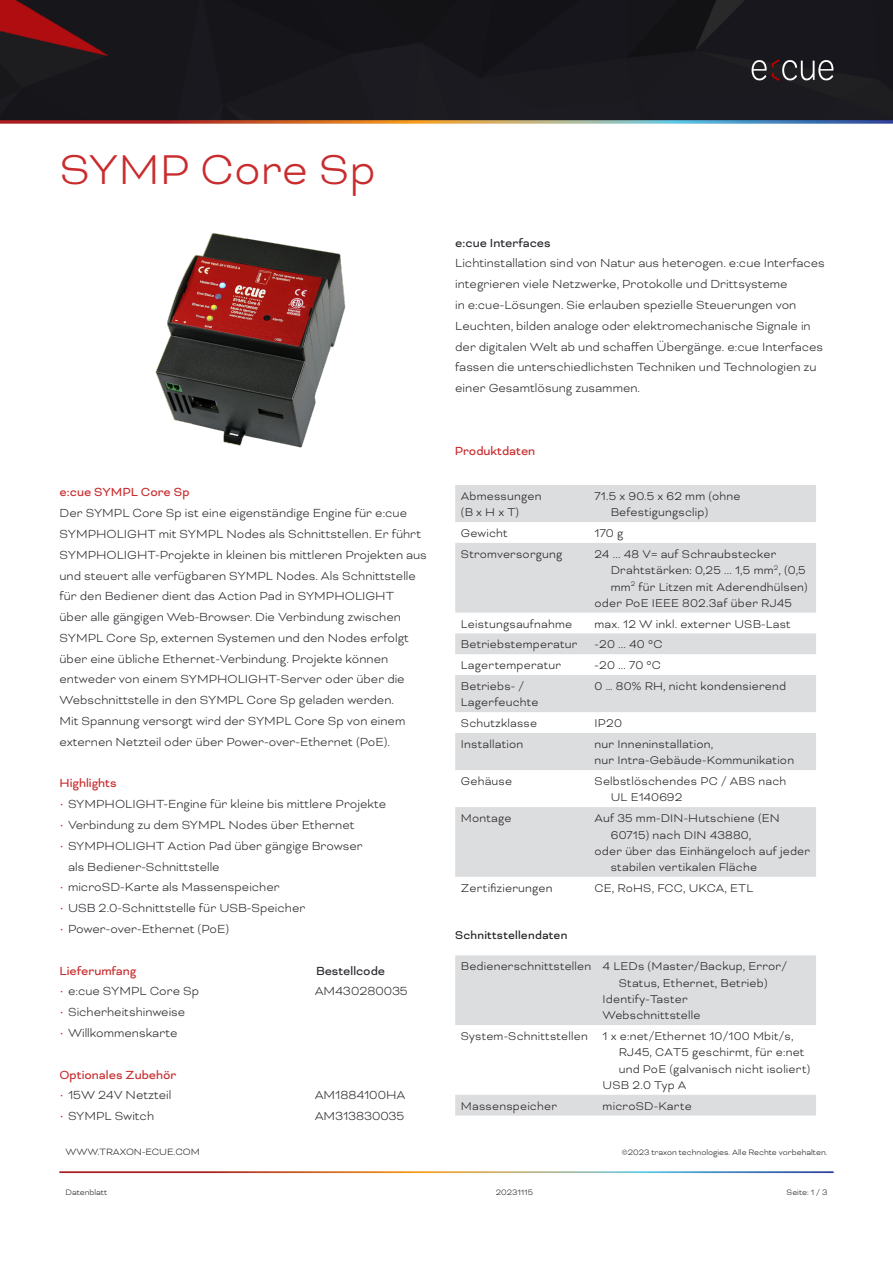
<style>
.page{position:relative;width:893px;height:1263px;background:#fff}
.page>*{position:absolute;margin:0;border:0;box-sizing:border-box;transform-origin:0 0}
.t1{font:300 48px "Bicyclette";color:#c92c2e}
.Text__Introductions_Black_Spec_DE{font:300 13.5px/20.9px "Bicyclette";color:#2a2a2f}
.Header_Spec_red_DE{font:13.5px "Bicyclette";color:#c92c2e}
.Header_Spec_red_DE-2{font:13.5px "Bicyclette";color:#2a2a2f}
.t2{font:300 12.9px/16.4px "Bicyclette";letter-spacing:.015em;color:#231f20}
.t3{font:12.9px "Bicyclette";letter-spacing:.015em;color:#231f20}
.t4{font:300 10.5px "Bicyclette";color:#231f20}
.t5{font:300 9px "Bicyclette";color:#231f20}
.s1{color:#c92c2e}
</style>
<div class="page">
<div style="left:0;top:0;width:893px;height:120px;background:#18161c"></div>
<svg style="left:752px;top:60px;width:81px;height:20px;background:#555053"></svg>
<svg style="left:455px;top:485px;width:361px;height:392px;fill:#dcdddf"></svg>
<svg style="left:455px;top:955px;width:361px;height:160px;fill:#dcdddf"></svg>
<img style="left:155px;top:233px;width:191px;height:215px">
<h1 class="t1" style="left:60px;top:142px;width:318px">SYMP Core Sp</h1>
<p class="Header_Spec_red_DE" style="left:60px;top:484px;width:132px">e:cue SYMPL Core Sp</p>
<p class="Text__Introductions_Black_Spec_DE" style="left:60px;top:502px;width:369px">Der SYMPL Core Sp ist eine eigenständige Engine für e:cue SYMPHOLIGHT mit SYMPL Nodes als Schnittstellen. Er führt SYMPHOLIGHT-Projekte in kleinen bis mittleren Projekten aus und steuert alle verfügbaren SYMPL Nodes. Als Schnittstelle für den Bediener dient das Action Pad in SYMPHOLIGHT<br>über alle gängigen Web-Browser. Die Verbindung zwischen SYMPL Core Sp, externen Systemen und den Nodes erfolgt über eine übliche Ethernet-Verbindung. Projekte können entweder von einem SYMPHOLIGHT-Server oder über die Webschnittstelle in den SYMPL Core Sp geladen werden.<br>Mit Spannung versorgt wird der SYMPL Core Sp von einem externen Netzteil oder über Power-over-Ethernet (PoE).</p>
<p class="Header_Spec_red_DE" style="left:60px;top:776px;width:59px">Highlights</p>
<p class="Text__Introductions_Black_Spec_DE" style="left:60px;top:794px;width:328px"><span class="s1">•</span> SYMPHOLIGHT-Engine für kleine bis mittlere Projekte</p>
<p class="Text__Introductions_Black_Spec_DE" style="left:60px;top:814px;width:297px"><span class="s1">•</span> Verbindung zu dem SYMPL Nodes über Ethernet</p>
<p class="Text__Introductions_Black_Spec_DE" style="left:68px;top:835px;width:296px;text-indent:-9px"><span class="s1">•</span> SYMPHOLIGHT Action Pad über gängige Browser als Bediener-Schnittstelle</p>
<p class="Text__Introductions_Black_Spec_DE" style="left:60px;top:877px;width:222px"><span class="s1">•</span> microSD-Karte als Massenspeicher</p>
<p class="Text__Introductions_Black_Spec_DE" style="left:60px;top:898px;width:247px"><span class="s1">•</span> USB 2.0-Schnittstelle für USB-Speicher</p>
<p class="Text__Introductions_Black_Spec_DE" style="left:60px;top:918px;width:171px"><span class="s1">•</span> Power-over-Ethernet (PoE)</p>
<p class="Header_Spec_red_DE" style="left:60px;top:963px;width:78px">Lieferumfang</p>
<p class="Header_Spec_red_DE-2" style="left:316px;top:963px;width:71px">Bestellcode</p>
<p class="Text__Introductions_Black_Spec_DE" style="left:60px;top:981px;width:141px"><span class="s1">•</span> e:cue SYMPL Core Sp</p>
<p class="Text__Introductions_Black_Spec_DE" style="left:315px;top:981px;width:95px">AM430280035</p>
<p class="Text__Introductions_Black_Spec_DE" style="left:60px;top:1002px;width:127px"><span class="s1">•</span> Sicherheitshinweise</p>
<p class="Text__Introductions_Black_Spec_DE" style="left:60px;top:1022px;width:120px"><span class="s1">•</span> Willkommenskarte</p>
<p class="Header_Spec_red_DE" style="left:60px;top:1067px;width:119px">Optionales Zubehör</p>
<p class="Text__Introductions_Black_Spec_DE" style="left:60px;top:1085px;width:113px"><span class="s1">•</span> 15W 24V Netzteil</p>
<p class="Text__Introductions_Black_Spec_DE" style="left:315px;top:1085px;width:92px">AM1884100HA</p>
<p class="Text__Introductions_Black_Spec_DE" style="left:60px;top:1106px;width:96px"><span class="s1">•</span> SYMPL Switch</p>
<p class="Text__Introductions_Black_Spec_DE" style="left:315px;top:1106px;width:91px">AM313830035</p>
<p class="Header_Spec_red_DE-2" style="left:455px;top:235px;width:97px">e:cue Interfaces</p>
<p class="Text__Introductions_Black_Spec_DE" style="left:455px;top:253px;width:371px">Lichtinstallation sind von Natur aus heterogen. e:cue Interfaces integrieren viele Netzwerke, Protokolle und Drittsysteme<br>in e:cue-Lösungen. Sie erlauben spezielle Steuerungen von Leuchten, bilden analoge oder elektromechanische Signale in der digitalen Welt ab und schaffen Übergänge. e:cue Interfaces fassen die unterschiedlichsten Techniken und Technologien zu einer Gesamtlösung zusammen.</p>
<p class="Header_Spec_red_DE" style="left:455px;top:443px;width:82px">Produktdaten</p>
<p class="t2" style="left:461px;top:488px;width:82px">Abmessungen (B x H x T)</p>
<p class="t2" style="left:611px;top:488px;width:131px;text-indent:-16px">71.5 x 90.5 x 62 mm (ohne<br>Befestigungsclip)</p>
<p class="t2" style="left:461px;top:525px;width:48px">Gewicht</p>
<p class="t2" style="left:595px;top:525px;width:30px">170 g</p>
<p class="t2" style="left:461px;top:546px;width:103px">Stromversorgung</p>
<p class="t2" style="left:595px;top:546px;width:183px">24 ... 48 V= auf Schraubstecker</p>
<p class="t2" style="left:611px;top:562px;width:197px">Drahtstärken: 0,25 ... 1,5 mm<sup>2</sup>, (0,5</p>
<p class="t2" style="left:611px;top:578px;width:199px">mm<sup>2</sup> für Litzen mit Aderendhülsen)</p>
<p class="t2" style="left:594px;top:595px;width:199px">oder PoE IEEE 802.3af über RJ45</p>
<p class="t2" style="left:461px;top:615px;width:113px">Leistungsaufnahme</p>
<p class="t2" style="left:594px;top:615px;width:198px">max. 12 W inkl. externer USB-Last</p>
<p class="t2" style="left:461px;top:636px;width:118px">Betriebstemperatur</p>
<p class="t2" style="left:594px;top:636px;width:69px">-20 ... 40 °C</p>
<p class="t2" style="left:461px;top:657px;width:102px">Lagertemperatur</p>
<p class="t2" style="left:594px;top:657px;width:68px">-20 ... 70 °C</p>
<p class="t2" style="left:461px;top:678px;width:79px">Betriebs- /<br>Lagerfeuchte</p>
<p class="t2" style="left:594px;top:678px;width:193px">0 … 80% RH, nicht kondensierend</p>
<p class="t2" style="left:461px;top:715px;width:78px">Schutzklasse</p>
<p class="t2" style="left:594px;top:715px;width:29px">IP20</p>
<p class="t2" style="left:461px;top:736px;width:64px">Installation</p>
<p class="t2" style="left:594px;top:736px;width:201px">nur Inneninstallation,<br>nur Intra-Gebäude-Kommunikation</p>
<p class="t2" style="left:461px;top:773px;width:53px">Gehäuse</p>
<p class="t2" style="left:611px;top:773px;width:177px;text-indent:-16px">Selbstlöschendes PC / ABS nach<br>UL E140692</p>
<p class="t2" style="left:461px;top:810px;width:52px">Montage</p>
<p class="t2" style="left:594px;top:810px;width:187px">Auf 35 mm-DIN-Hutschiene (EN</p>
<p class="t2" style="left:611px;top:826px;width:142px">60715) nach DIN 43880,</p>
<p class="t2" style="left:594px;top:843px;width:217px">oder über das Einhängeloch auf jeder</p>
<p class="t2" style="left:611px;top:859px;width:148px">stabilen vertikalen Fläche</p>
<p class="t2" style="left:461px;top:880px;width:93px">Zertifizierungen</p>
<p class="t2" style="left:594px;top:880px;width:160px">CE, RoHS, FCC, UKCA, ETL</p>
<p class="t3" style="left:455px;top:928px;width:114px">Schnittstellendaten</p>
<p class="t2" style="left:461px;top:958px;width:328px">Bedienerschnittstellen 4 LEDs (Master/Backup, Error/</p>
<p class="t2" style="left:619px;top:974px;width:150px">Status, Ethernet, Betrieb)</p>
<p class="t2" style="left:603px;top:991px;width:87px">Identify-Taster</p>
<p class="t2" style="left:603px;top:1007px;width:99px">Webschnittstelle</p>
<p class="t2" style="left:461px;top:1028px;width:334px">System-Schnittstellen 1 x e:net/Ethernet 10/100 Mbit/s,</p>
<p class="t2" style="left:619px;top:1044px;width:187px">RJ45, CAT5 geschirmt, für e:net</p>
<p class="t2" style="left:619px;top:1060px;width:193px">und PoE (galvanisch nicht isoliert)</p>
<p class="t2" style="left:603px;top:1077px;width:85px">USB 2.0 Typ A</p>
<p class="t2" style="left:461px;top:1098px;width:98px">Massenspeicher</p>
<p class="t2" style="left:603px;top:1098px;width:91px">microSD-Karte</p>
<p class="t4" style="left:66px;top:1146px;width:136px">WWW.TRAXON-ECUE.COM</p>
<p class="t5" style="left:622px;top:1147px;width:207px">©2023 traxon technologies. Alle Rechte vorbehalten.</p>
<p class="t5" style="left:66px;top:1187px;width:43px">Datenblatt</p>
<p class="t5" style="left:496px;top:1187px;width:39px">20231115</p>
<p class="t5" style="left:786px;top:1187px;width:42px">Seite: 1 / 3</p>
</div>
